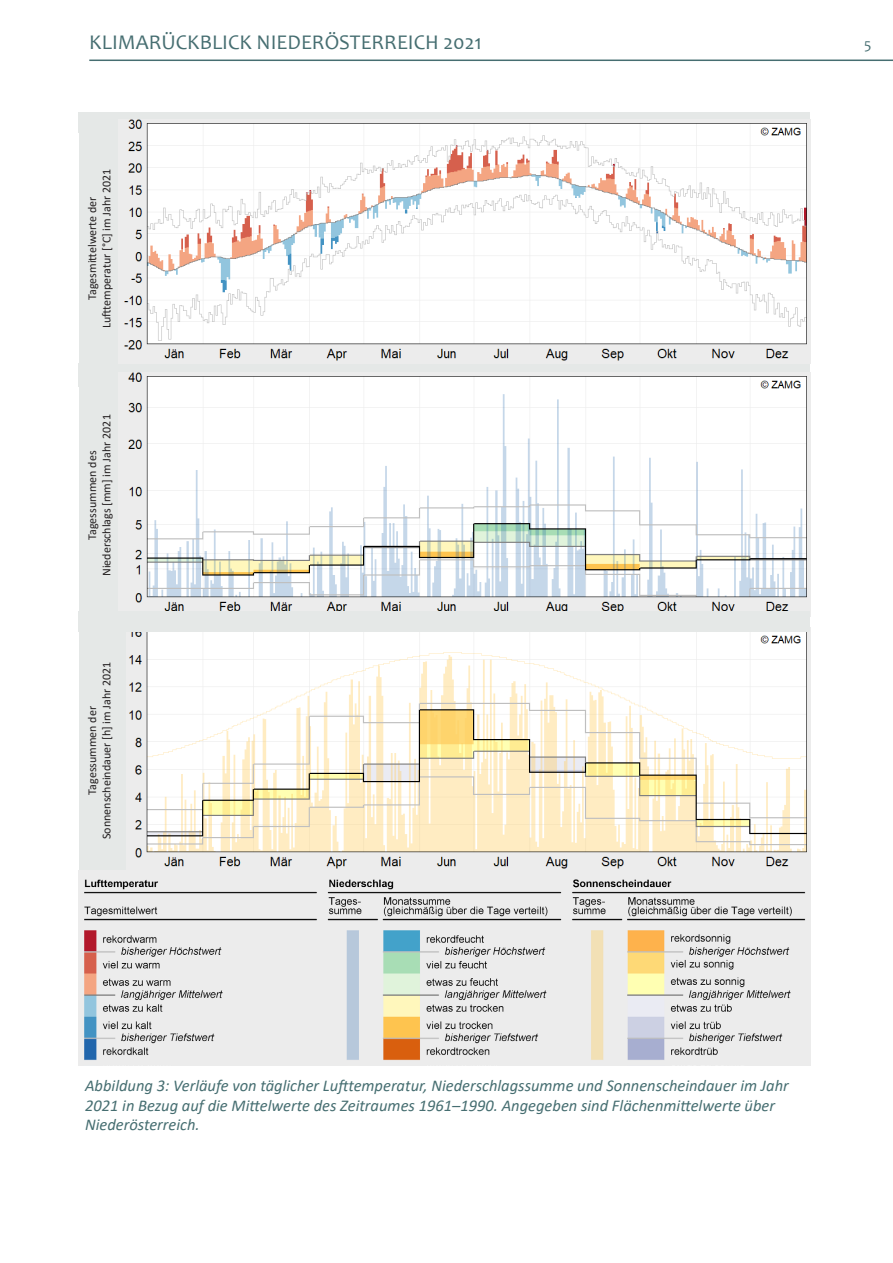
<style>
.page{position:relative;width:893px;height:1263px;background:#fff}
.page>*{position:absolute;margin:0;border:0;box-sizing:border-box;transform-origin:0 0}
.t1{font:21px "Candara";color:#466e71}
.Fußnote{font:italic 16.5px/19.8px "Calibri";color:#466e71}
.t2{font:15px "Candara";color:#466e71}
.Fließtext{font:12px "Calibri";color:#231f20}
</style>
<div class="page">
<hr style="left:89px;top:60px;width:804px;height:1px;background:#466e71">
<div style="left:79px;top:364px;width:731px;height:23px;background:#e5e8e7"></div>
<div style="left:79px;top:113px;width:731px;height:20px;background:#e5e8e7"></div>
<div style="left:79px;top:115px;width:65px;height:769px;background:#e5e8e7"></div>
<img style="left:124px;top:120px;width:686px;height:244px">
<img style="left:129px;top:631px;width:681px;height:239px">
<img style="left:128px;top:373px;width:682px;height:238px">
<img style="left:79px;top:870px;width:731px;height:195px">
<div style="left:79px;top:611px;width:731px;height:20px;background:#e5e8e7"></div>
<p class="t1" style="left:89px;top:29px;width:394px">KLIMARÜCKBLICK NIEDERÖSTERREICH 2021</p>
<p class="t2" style="left:864px;top:35px;width:9px">5</p>
<p class="Fließtext" style="left:98px;top:328px;width:161px;rotate:-90deg">Lufttemperatur [°C] im Jahr 2021</p>
<p class="Fließtext" style="left:84px;top:300px;width:105px;rotate:-90deg">Tagesmittelwerte der</p>
<p class="Fließtext" style="left:98px;top:576px;width:163px;rotate:-90deg">Niederschlags [mm] im Jahr 2021</p>
<p class="Fließtext" style="left:84px;top:540px;width:90px;rotate:-90deg">Tagessummen des</p>
<p class="Fließtext" style="left:98px;top:839px;width:179px;rotate:-90deg">Sonnenscheindauer [h] im Jahr 2021</p>
<p class="Fließtext" style="left:84px;top:794px;width:90px;rotate:-90deg">Tagessummen der</p>
<p class="Fußnote" style="left:85px;top:1075px;width:705px">Abbildung 3: Verläufe von täglicher Lufttemperatur, Niederschlagssumme und Sonnenscheindauer im Jahr<br>2021 in Bezug auf die Mittelwerte des Zeitraumes 1961–1990. Angegeben sind Flächenmittelwerte über<br>Niederösterreich.</p>
</div>
